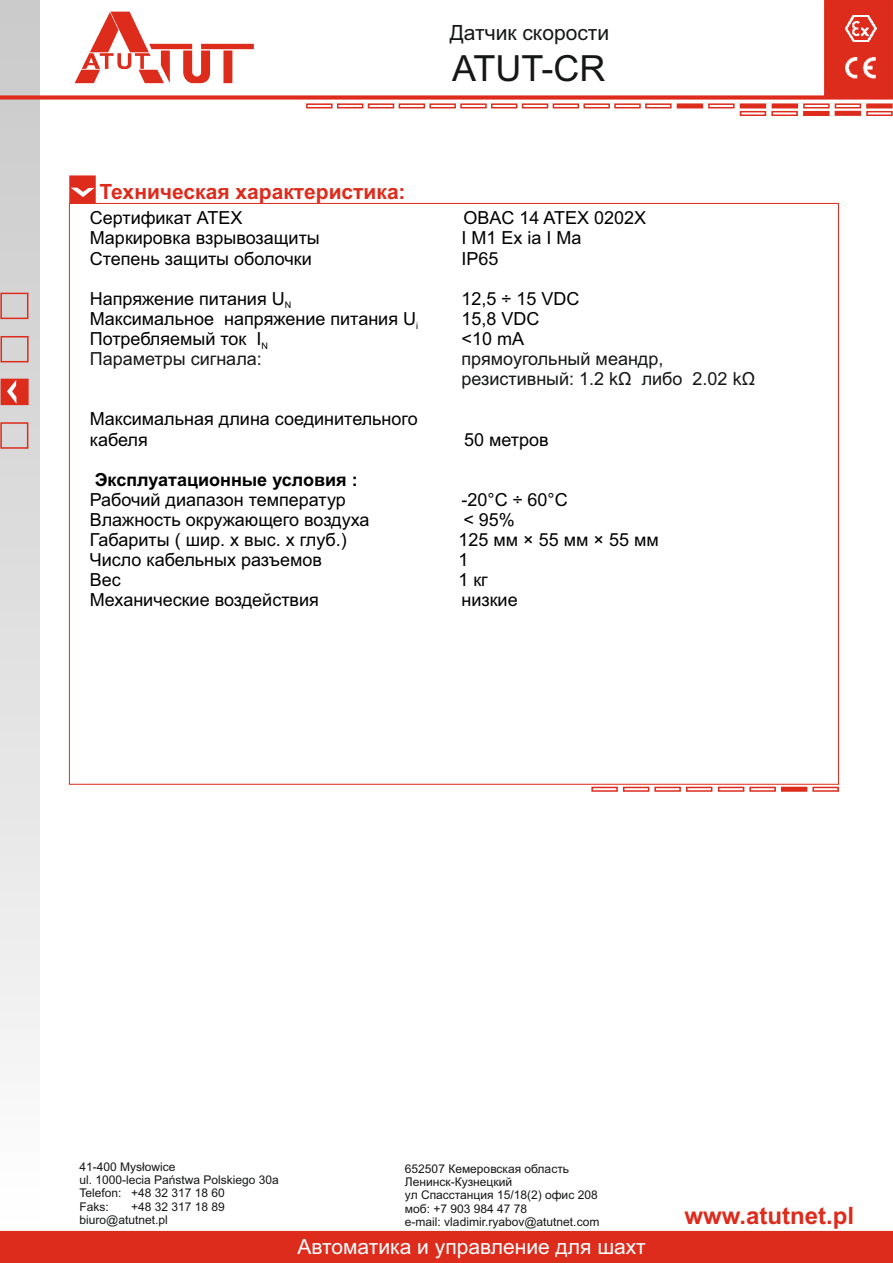
<style>
.page{position:relative;width:893px;height:1263px;background:#fff}
.page>*{position:absolute;margin:0;border:0;box-sizing:border-box;transform-origin:0 0}
.t1{font:36px "Arial";color:#151616}
.t2{font:700 24px "Arial";color:#dd2b1c}
.t3{font:21px "Arial";color:#fff}
.t4{font:700 21px "Arial";color:#dd2b1c}
.t5{font:21px "Arial";color:#151616}
.t6{font:18px/20.1px "Arial";color:#000}
.t7{font:18px/20.1px "Arial";color:#151616}
.t8{font:700 18px "Arial";color:#000}
.t9{font:12px/13.4px "Arial";color:#151616}
</style>
<div class="page">
<div style="left:0;top:1px;width:39px;height:1229px;background:linear-gradient(to bottom,#c6c5c5,#fbfcfc)"></div>
<div style="left:0;top:422px;width:28px;height:27px;border:2px solid #dd2b1c"></div>
<div style="left:1px;top:336px;width:28px;height:26px;border:2px solid #dd2b1c"></div>
<div style="left:0;top:293px;width:28px;height:26px;border:2px solid #dd2b1c"></div>
<svg style="left:0;top:378px;width:29px;height:28px"></svg>
<svg style="left:69px;top:175px;width:27px;height:29px"></svg>
<div style="left:0;top:1230px;width:893px;height:33px;background:#dd2b1c"></div>
<div style="left:686px;top:787px;width:26px;height:5px;border:2px solid #dd2b1c"></div>
<div style="left:654px;top:787px;width:27px;height:5px;border:2px solid #dd2b1c"></div>
<div style="left:623px;top:787px;width:26px;height:5px;border:2px solid #dd2b1c"></div>
<div style="left:591px;top:787px;width:27px;height:5px;border:2px solid #dd2b1c"></div>
<div style="left:812px;top:787px;width:27px;height:5px;border:2px solid #dd2b1c"></div>
<svg style="left:780px;top:786px;width:28px;height:6px"></svg>
<div style="left:749px;top:787px;width:27px;height:5px;border:2px solid #dd2b1c"></div>
<div style="left:718px;top:787px;width:26px;height:5px;border:2px solid #dd2b1c"></div>
<svg style="left:0;top:0;width:893px;height:117px"></svg>
<div style="left:614px;top:103px;width:27px;height:5px;border:2px solid #dd2b1c"></div>
<div style="left:866px;top:111px;width:27px;height:5px;border:2px solid #dd2b1c"></div>
<div style="left:583px;top:103px;width:27px;height:5px;border:2px solid #dd2b1c"></div>
<div style="left:553px;top:103px;width:26px;height:5px;border:2px solid #dd2b1c"></div>
<div style="left:522px;top:103px;width:26px;height:5px;border:2px solid #dd2b1c"></div>
<div style="left:491px;top:103px;width:26px;height:5px;border:2px solid #dd2b1c"></div>
<div style="left:740px;top:111px;width:26px;height:5px;border:2px solid #dd2b1c"></div>
<div style="left:460px;top:103px;width:27px;height:5px;border:2px solid #dd2b1c"></div>
<div style="left:429px;top:103px;width:27px;height:5px;border:2px solid #dd2b1c"></div>
<div style="left:399px;top:103px;width:26px;height:5px;border:2px solid #dd2b1c"></div>
<div style="left:368px;top:103px;width:26px;height:5px;border:2px solid #dd2b1c"></div>
<div style="left:337px;top:103px;width:26px;height:5px;border:2px solid #dd2b1c"></div>
<div style="left:306px;top:103px;width:27px;height:5px;border:2px solid #dd2b1c"></div>
<p class="t5" style="left:450px;top:25px;width:161px">Датчик скорости</p>
<h1 class="t1" style="left:452px;top:54px;width:155px">ATUT-CR</h1>
<p class="t4" style="left:99px;top:183px;width:308px">Техническая характеристика:</p>
<p class="t6" style="left:90px;top:210px;width:154px">Сертификат ATEX</p>
<p class="t6" style="left:463px;top:210px;width:184px">OBAC 14 ATEX 0202X</p>
<p class="t6" style="left:90px;top:230px;width:232px">Маркировка взрывозащиты</p>
<p class="t6" style="left:461px;top:230px;width:122px">I M1 Ex ia I Ma</p>
<p class="t6" style="left:90px;top:250px;width:224px">Степень защиты оболочки</p>
<p class="t6" style="left:461px;top:250px;width:39px">IР65</p>
<p class="t6" style="left:90px;top:290px;width:203px">Напряжение питания U<sub>N</sub></p>
<p class="t6" style="left:461px;top:290px;width:119px">12,5 ÷ 15 VDC</p>
<p class="t6" style="left:90px;top:310px;width:330px">Maксимальное напряжение питания U<sub>i</sub></p>
<p class="t6" style="left:461px;top:310px;width:80px">15,8 VDC</p>
<p class="t6" style="left:90px;top:330px;width:180px">Потребляемый ток I<sub>N</sub></p>
<p class="t6" style="left:461px;top:330px;width:64px">&lt;10 mA</p>
<p class="t7" style="left:90px;top:350px;width:174px">Параметры сигнала:</p>
<p class="t7" style="left:461px;top:350px;width:295px">прямоугольный меандр, резистивный: 1.2 kΩ либо 2.02 kΩ</p>
<p class="t6" style="left:90px;top:411px;width:329px">Maксимальная длина соединительного кабеля</p>
<p class="t6" style="left:464px;top:431px;width:86px">50 метров</p>
<p class="t8" style="left:95px;top:473px;width:264px">Эксплуатационные условия :</p>
<p class="t6" style="left:90px;top:491px;width:258px">Рабочий диапазон температур</p>
<p class="t6" style="left:461px;top:491px;width:108px">-20°C ÷ 60°C</p>
<p class="t6" style="left:90px;top:511px;width:281px">Влажность окружающего воздуха</p>
<p class="t6" style="left:463px;top:511px;width:53px">&lt; 95%</p>
<p class="t6" style="left:90px;top:531px;width:259px">Габариты ( шир. x выс. x глуб.)</p>
<p class="t6" style="left:458px;top:531px;width:202px">125 мм × 55 мм × 55 мм</p>
<p class="t6" style="left:90px;top:551px;width:234px">Число кабельных разъемов</p>
<p class="t6" style="left:458px;top:551px;width:12px">1</p>
<p class="t6" style="left:90px;top:572px;width:33px">Вес</p>
<p class="t6" style="left:458px;top:572px;width:31px">1 кг</p>
<p class="t6" style="left:90px;top:592px;width:231px">Механические воздействия</p>
<p class="t6" style="left:461px;top:592px;width:58px">низкие</p>
<p class="t9" style="left:79px;top:1161px;width:201px">41-400 Mysłowice<br>ul. 1000-lecia Państwa Polskiego 30a<br>Telefon: +48 32 317 18 60<br>Faks:</p>
<p class="t9" style="left:405px;top:1163px;width:196px">652507 Кемеровская область<br>Ленинск-Кузнецкий<br>ул Спасстанция 15/18(2) офис 208 моб: +7 903 984 47 78<br>e-mail: vladimir.ryabov@atutnet.com</p>
<p class="t9" style="left:79px;top:1201px;width:147px;text-indent:52px">+48 32 317 18 89 biuro@atutnet.pl</p>
<h2 class="t2" style="left:684px;top:1206px;width:171px">www.atutnet.pl</h2>
<p class="t3" style="left:297px;top:1238px;width:350px">Автоматика и управление для шахт</p>
</div>
